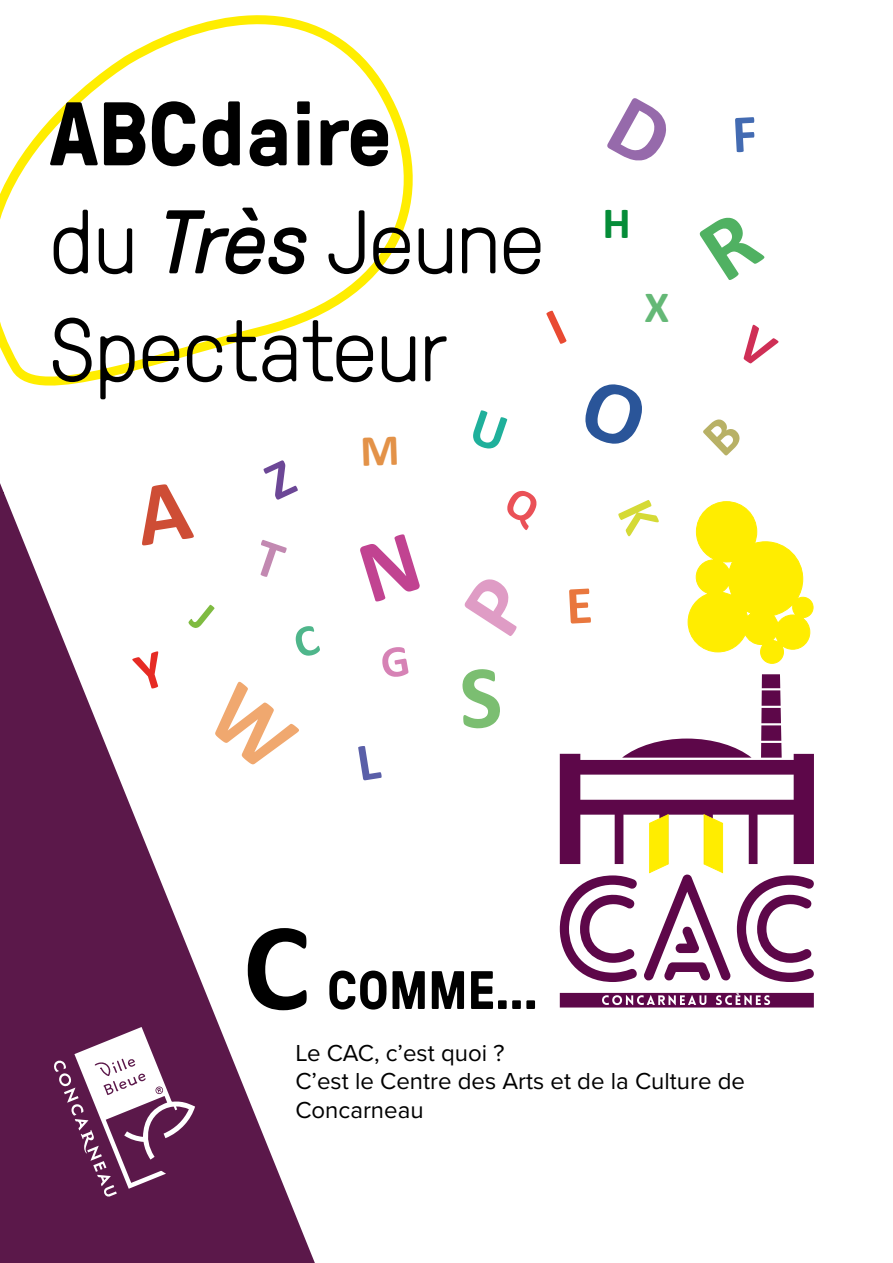
<style>
.page{position:relative;width:893px;height:1263px;background:#fff}
.page>*{position:absolute;margin:0;border:0;box-sizing:border-box;transform-origin:0 0}
.t1{font:700 126px "Calibri";color:#000}
.t2{font:300 90px/108px "GT Pressura";color:#000}
.t3{font:700 54px "GT Pressura";color:#000}
.t4{font:700 45px "Calibri";color:#64b876}
.t5{font:700 45px "Calibri";color:#058c38}
.t6{font:24px/28.8px "Proxima Nova";color:#000}
.s1{font-weight:700}
.s2{font-weight:400;font-style:italic}
</style>
<div class="page">
<svg style="left:0;top:483px;width:315px;height:780px"></svg>
<svg style="left:0;top:15px;width:413px;height:371px"></svg>
<svg style="left:687px;top:501px;width:127px;height:163px"></svg>
<div style="left:761px;top:708px;width:20px;height:15px;background:#5d0749"></div>
<div style="left:762px;top:674px;width:18px;height:14px;background:#5d0749"></div>
<div style="left:761px;top:725px;width:20px;height:16px;background:#5d0749"></div>
<div style="left:762px;top:690px;width:19px;height:16px;background:#5d0749"></div>
<svg style="left:560px;top:738px;width:254px;height:244px"></svg>
<svg style="left:560px;top:993px;width:254px;height:14px"></svg>
<svg style="left:53px;top:1027px;width:142px;height:170px"></svg>
<svg style="left:133px;top:483px;width:61px;height:63px"></svg>
<svg style="left:203px;top:681px;width:97px;height:93px"></svg>
<svg style="left:251px;top:539px;width:36px;height:41px"></svg>
<svg style="left:263px;top:483px;width:35px;height:17px"></svg>
<svg style="left:132px;top:651px;width:36px;height:41px"></svg>
<svg style="left:292px;top:624px;width:23px;height:35px"></svg>
<svg style="left:188px;top:600px;width:27px;height:30px"></svg>
<h2 class="t2" style="left:50px;top:74px;width:496px"><span class="s1">ABCdaire<br></span>du <span class="s2">Très</span> Jeune<br>Spectateur</h2>
<h3 class="t5" style="left:603px;top:191px;width:30px">H</h3>
<h3 class="t4" style="left:644px;top:275px;width:26px">X</h3>
<h1 class="t1" style="left:243px;top:878px;width:68px">C</h1>
<h3 class="t3" style="left:327px;top:951px;width:212px">COMME...</h3>
<p class="t6" style="left:295px;top:1037px;width:451px">Le CAC, c’est quoi ?<br>C’est le Centre des Arts et de la Culture de<br>Concarneau</p>
</div>
